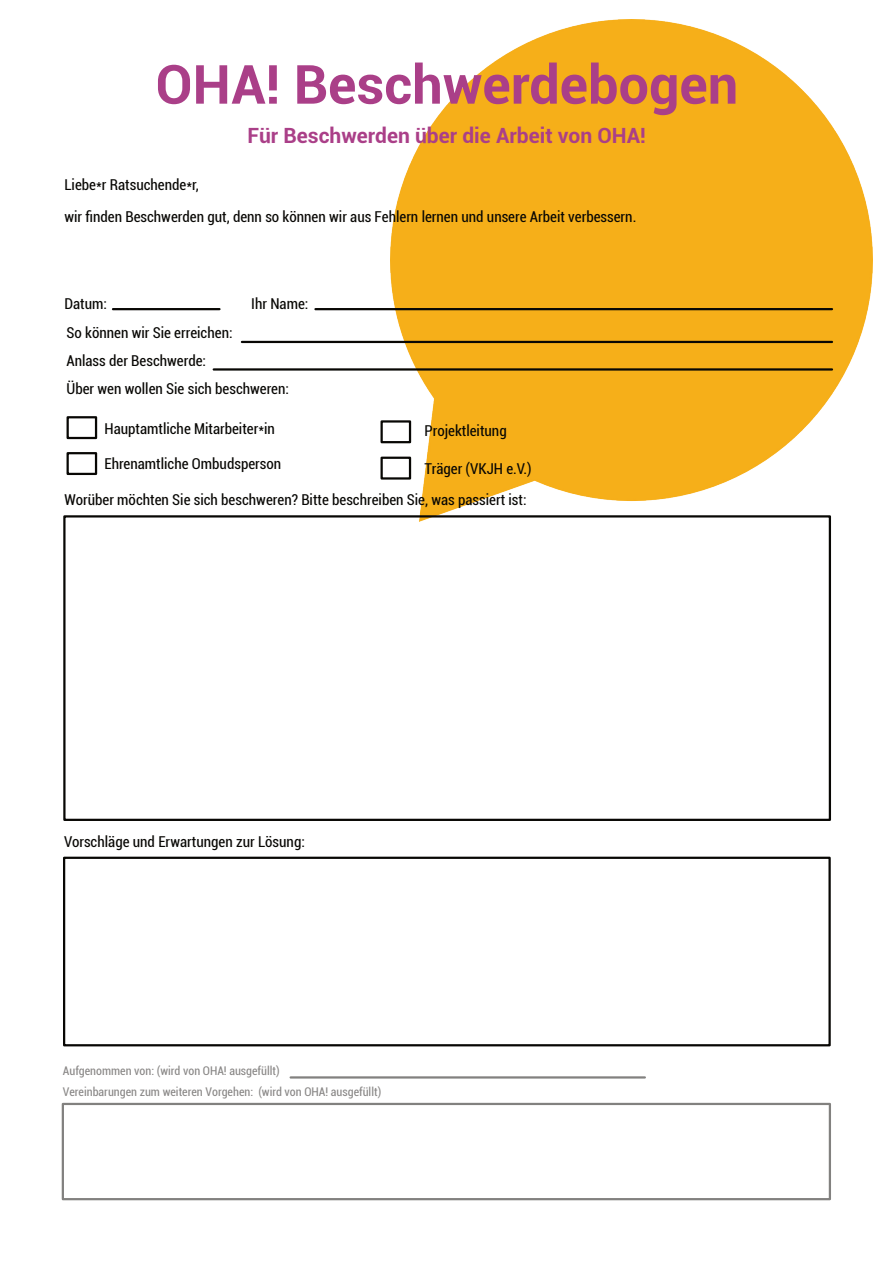
<style>
.page{position:relative;width:894px;height:1263px;background:#fff}
.page>*{position:absolute;margin:0;border:0;box-sizing:border-box;transform-origin:0 0}
.t1{font:700 54px "Roboto";color:#aa3f88}
.t2{font:700 21px "Roboto";color:#aa3f88}
.t3{font:condensed 15px/27.6px "Roboto";color:#080704}
.t4{font:condensed 12px/20.7px "Roboto";color:#898786}
</style>
<div class="page">
<img style="left:390px;top:19px;width:482px;height:503px">
<hr style="left:113px;top:308px;width:106px;height:2px;background:#080704">
<hr style="left:315px;top:308px;width:516px;height:2px;background:#080704">
<hr style="left:242px;top:341px;width:589px;height:2px;background:#080704">
<hr style="left:213px;top:368px;width:618px;height:3px;background:#080704">
<div style="left:66px;top:416px;width:31px;height:23px;border:2px solid #080704"></div>
<div style="left:380px;top:420px;width:31px;height:23px;border:2px solid #080704"></div>
<div style="left:66px;top:452px;width:31px;height:23px;border:2px solid #080704"></div>
<div style="left:380px;top:457px;width:31px;height:23px;border:2px solid #080704"></div>
<div style="left:63px;top:515px;width:767px;height:306px;border:2px solid #080704"></div>
<div style="left:63px;top:857px;width:767px;height:189px;border:2px solid #080704"></div>
<hr style="left:290px;top:1076px;width:354px;height:2px;background:#82817f">
<div style="left:62px;top:1103px;width:768px;height:97px;border:2px solid #82817f"></div>
<p class="t1" style="left:155px;top:63px;width:584px">OHA! Beschwerdebogen</p>
<p class="t2" style="left:247px;top:127px;width:400px">Für Beschwerden über die Arbeit von OHA!</p>
<p class="t3" style="left:64px;top:172px;width:136px">Liebe*r Ratsuchende*r,</p>
<p class="t3" style="left:64px;top:202px;width:573px">wir finden Beschwerden gut, denn so können wir aus Fehlern lernen und unsere Arbeit verbessern.</p>
<p class="t3" style="left:64px;top:292px;width:44px">Datum:</p>
<p class="t3" style="left:251px;top:292px;width:59px">Ihr Name:</p>
<p class="t3" style="left:66px;top:321px;width:224px">So können wir Sie erreichen:<br>Anlass der Beschwerde:<br>Über wen wollen Sie sich beschweren:</p>
<p class="t3" style="left:104px;top:416px;width:172px">Hauptamtliche Mitarbeiter*in</p>
<p class="t3" style="left:424px;top:419px;width:84px">Projektleitung</p>
<p class="t3" style="left:104px;top:452px;width:178px">Ehrenamtliche Ombudsperson</p>
<p class="t3" style="left:424px;top:456px;width:109px">Träger (VKJH e.V.)</p>
<p class="t3" style="left:64px;top:488px;width:463px">Worüber möchten Sie sich beschweren? Bitte beschreiben Sie, was passiert ist:</p>
<p class="t3" style="left:64px;top:829px;width:242px">Vorschläge und Erwartungen zur Lösung:</p>
<p class="t4" style="left:63px;top:1062px;width:320px">Aufgenommen von: (wird von OHA! ausgefüllt)<br>Vereinbarungen zum weiteren Vorgehen: (wird von OHA! ausgefüllt)</p>
</div>
